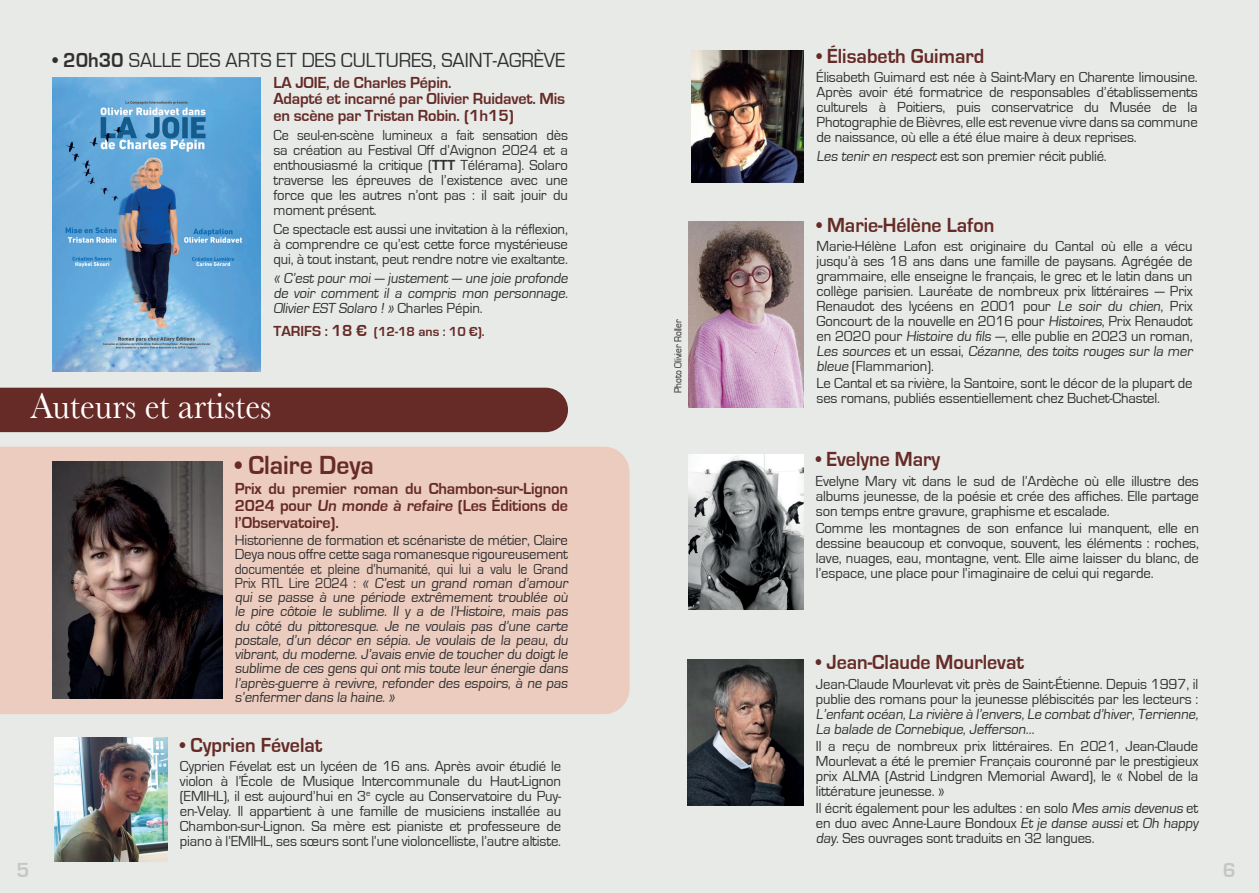
<style>
.page{position:relative;width:1259px;height:893px;background:#fff}
.page>*{position:absolute;margin:0;border:0;box-sizing:border-box;transform-origin:0 0}
.t1{font:37.5px "Baskerville";color:#fff;scale:.9 1}
.t2{font:700 27px "Eurostile";color:#662b27;scale:.95 1}
.t3{font:700 21px "Eurostile";color:#662b27;scale:.95 1}
.t4{font:21px "Eurostile";color:#312f30;scale:.95 1}
.t5{font:700 21px "Eurostile";color:#c5c7c4}
.t6{font:700 16.5px/16.8px "Eurostile";letter-spacing:-.01em;color:#662b27}
.t7{font:15px/15px "Eurostile";letter-spacing:-.01em;color:#312f30;text-align:justify}
.t8{font:15px/15px "Eurostile";letter-spacing:-.01em;color:#312f30;text-align:justify;scale:.94 1}
.t9{font:700 13.5px "Eurostile";color:#662b27}
.t10{font:10.5px "Eurostile";color:#231f20;scale:.9 1}
.s1{font-weight:700}
.s2{font-size:15px}
.s3{font-size:16.5px}
</style>
<div class="page">
<div style="left:0;top:0;width:644px;height:893px;background:#e8eae7"></div>
<div style="left:614px;top:0;width:645px;height:893px;background:#e8eae7"></div>
<img style="left:691px;top:51px;width:113px;height:131px">
<img style="left:689px;top:222px;width:115px;height:185px">
<img style="left:688px;top:454px;width:115px;height:156px">
<img style="left:688px;top:659px;width:115px;height:146px">
<img style="left:53px;top:77px;width:208px;height:294px">
<div style="left:0;top:388px;width:568px;height:44px;background:#662b27"></div>
<div style="left:0;top:447px;width:629px;height:267px;background:#ebccbf"></div>
<img style="left:52px;top:461px;width:170px;height:237px">
<img style="left:55px;top:738px;width:112px;height:123px">
<p class="t4" style="left:53px;top:49px;width:541px"><span class="s1">• 20h30</span> SALLE DES ARTS ET DES CULTURES, SAINT-AGRÈVE</p>
<p class="t6" style="left:273px;top:74px;width:180px">LA JOIE, de Charles Pépin.</p>
<p class="t6" style="left:273px;top:91px;width:293px">Adapté et incarné par Olivier Ruidavet. Mis en scène par Tristan Robin. (1h15)</p>
<p class="t8" style="left:273px;top:128px;width:315px">Ce seul-en-scène lumineux a fait sensation dès sa création au Festival Off d’Avignon 2024 et a enthousiasmé la critique (<span class="s1">TTT</span> Télérama). Solaro traverse les épreuves de l’existence avec une force que les autres n’ont pas : il sait jouir du moment présent.</p>
<p class="t7" style="left:273px;top:222px;width:296px">Ce spectacle est aussi une invitation à la réflexion, à comprendre ce qu’est cette force mystérieuse qui, à tout instant, peut rendre notre vie exaltante.</p>
<p class="t7" style="left:273px;top:271px;width:298px">« C’est pour moi — justement — une joie profonde de voir comment il a compris mon personnage.<br>Olivier EST Solaro ! » Ch a rl es Pé p i n .</p>
<p class="t9" style="left:273px;top:324px;width:213px"><span class="s2">TARIFS :</span> <span class="s3">18 €</span> (12-18 ans : 10 €).</p>
<p class="t1" style="left:30px;top:382px;width:269px">Auteurs et artistes</p>
<p class="t2" style="left:235px;top:450px;width:148px">• Claire Deya</p>
<p class="t6" style="left:235px;top:481px;width:335px;text-align:justify">Prix du premier roman du Chambon-sur-Lignon 2024 pour Un monde à refaire (Les Éditions de l’Observatoire).</p>
<p class="t7" style="left:235px;top:533px;width:337px;line-height:14.2px;text-align:left">Historienne de formation et scénariste de métier, Claire Deya nous offre cette saga romanesque rigoureusement documentée et pleine d’humanité, qui lui a valu le Grand Prix RTL Lire 2024 : « C’est un grand roman d’amour qui se passe à une période extrêmement troublée où le pire côtoie le sublime. Il y a de l’Histoire, mais pas du côté du pittoresque. Je ne voulais pas d’une carte postale, d’un décor en sépia. Je voulais de la peau, du vibrant, du moderne. J’avais envie de toucher du doigt le sublime de ces gens qui ont mis toute leur énergie dans l’après-guerre à revivre, refonder des espoirs, à ne pas s’enfermer dans la haine. »</p>
<p class="t3" style="left:180px;top:733px;width:151px">• Cyprien Févelat</p>
<p class="t7" style="left:180px;top:759px;width:383px">Cyprien Févelat est un lycéen de 16 ans. Après avoir étudié le violon à l’École de Musique Intercommunale du Haut-Lignon (EMIHL), il est aujourd’hui en 3<sup>e</sup> cycle au Conservatoire du Puy&shy;en-Velay. Il appartient à une famille de musiciens installée au Chambon-sur-Lignon. Sa mère est pianiste et professeure de piano à l’EMIHL, ses sœurs sont l’une violoncelliste, l’autre altiste.</p>
<p class="t10" style="left:672px;top:393px;width:84px;rotate:-90deg">Photo Olivier Roller</p>
<p class="t3" style="left:816px;top:44px;width:178px">• Élisabeth Guimard</p>
<p class="t7" style="left:816px;top:70px;width:383px">Élisabeth Guimard est née à Saint-Mary en Charente limousine.<br>Après avoir été formatrice de responsables d’établissements culturels à Poitiers, puis conservatrice du Musée de la Photographie de Bièvres, elle est revenue vivre dans sa commune de naissance, où elle a été élue maire à deux reprises.</p>
<p class="t7" style="left:816px;top:149px;width:292px">Les tenir en respect est son premier récit publié.</p>
<p class="t3" style="left:816px;top:213px;width:189px">• Marie-Hélène Lafon</p>
<p class="t7" style="left:816px;top:239px;width:380px;text-align:left">Marie-Hélène Lafon est originaire du Cantal où elle a vécu jusqu’à ses 18 ans dans une famille de paysans. Agrégée de grammaire, elle enseigne le français, le grec et le latin dans un collège parisien. Lauréate de nombreux prix littéraires — Prix Renaudot des lycéens en 2001 pour Le soir du chien, Prix Goncourt de la nouvelle en 2016 pour Histoires, Prix Renaudot en 2020 pour Histoire du fils —, elle publie en 2023 un roman, Les sources et u n e s s a i , Cézanne, des toits rouges sur la mer bleue (Flammarion).</p>
<p class="t7" style="left:816px;top:376px;width:377px">Le Cantal et sa rivière, la Santoire, sont le décor de la plupart de ses romans, publiés essentiellement chez Buchet-Chastel.</p>
<p class="t3" style="left:816px;top:448px;width:132px">• Evelyne Mary</p>
<p class="t7" style="left:816px;top:473px;width:384px">Evelyne Mary vit dans le sud de l’Ardèche où elle illustre des albums jeunesse, de la poésie et crée des affiches. Elle partage son temps entre gravure, graphisme et escalade.</p>
<p class="t7" style="left:816px;top:520px;width:385px">Comme les montagnes de son enfance lui manquent, elle en dessine beaucoup et convoque, souvent, les éléments : roches, lave, nuages, eau, montagne, vent. Elle aime laisser du blanc, de l’espace, une place pour l’imaginaire de celui qui regarde.</p>
<p class="t3" style="left:816px;top:651px;width:221px">• Jean-Claude Mourlevat</p>
<p class="t7" style="left:816px;top:676px;width:386px;text-align:left">Jean-Claude Mourlevat vit près de Saint-Étienne. Depuis 1997, il publie des romans pour la jeunesse plébiscités par les lecteurs :<br>L’enfantocéan,La rivière à l’envers,Le combatd’hiver,Terrienne, La balade de Cornebique, Jefferson…</p>
<p class="t7" style="left:816px;top:739px;width:384px">Il a reçu de nombreux prix littéraires. En 2021, Jean-Claude Mourlevat a été le premier Français couronné par le prestigieux prix ALMA (Astrid Lindgren Memorial Award), le « Nobel de la littérature jeunesse. »</p>
<p class="t7" style="left:816px;top:801px;width:384px">Il écrit également pour les adultes : en solo Mes amis devenus et en duo avec Anne-Laure Bondoux Et je danse aussi et Oh happy day. Ses ouvrages sont traduits en 32 langues.</p>
<p class="t5" style="left:16px;top:859px;width:14px">5</p>
<p class="t5" style="left:1222px;top:859px;width:14px">6</p>
</div>
